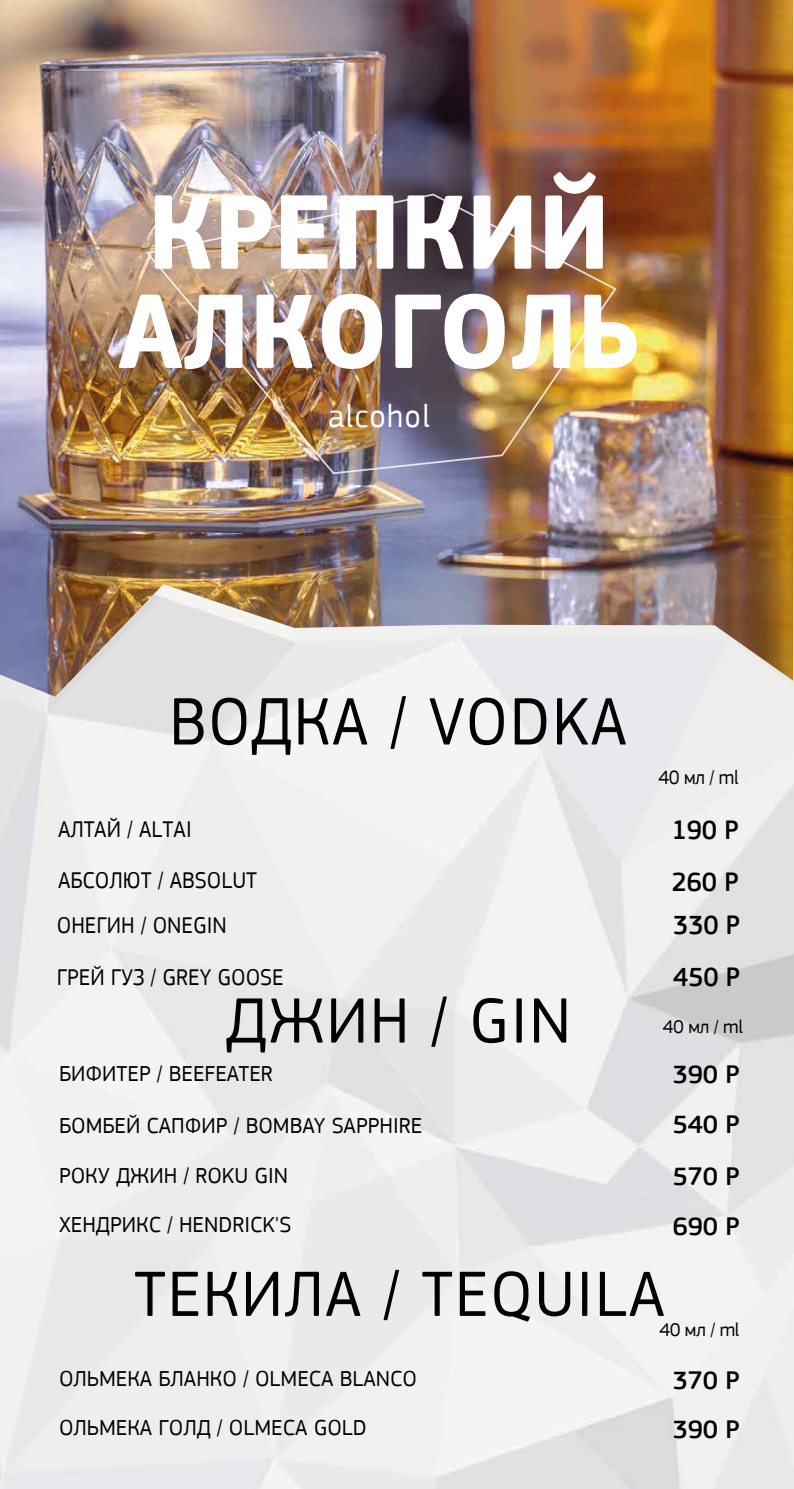
<style>
.page{position:relative;width:794px;height:1489px;background:#fff}
.page>*{position:absolute;margin:0;border:0;box-sizing:border-box;transform-origin:0 0}
.t1{font:700 110.25px/99.2px "PF Square Sans Pro";color:#fff;scale:.95 1}
.t2{font:69.83px "PF Square Sans Pro";letter-spacing:.025em;color:#010202;scale:.95 1}
.t3{font:66.5px "PF Square Sans Pro";letter-spacing:.025em;color:#010202}
.t4{font:33.07px "PF Square Sans Pro";letter-spacing:.05em;color:#fff;scale:.95 1}
.t5{font:500 27.47px/51.4px "PF Square Sans Pro";color:#010202;scale:.95 1}
.t6{font:500 26.25px/49.7px "PF Square Sans Pro";color:#010202}
.t7{font:23.8px/51.4px "PF Square Sans Pro";color:#010202;scale:.95 1}
.t8{font:22.75px/49px "PF Square Sans Pro";color:#010202}
.t9{font:20.12px "PF Square Sans Pro";color:#010202;scale:.95 1}
.t10{font:19.25px "PF Square Sans Pro";letter-spacing:-.02em;color:#010202}
</style>
<div class="page">
<img style="left:0;top:0;width:793px;height:696px">
<img style="left:144px;top:192px;width:474px;height:283px">
<h1 class="t1" style="left:118px;top:191px;width:551px">КРЕПКИЙ<br>АЛКОГОЛЬ</h1>
<h3 class="t4" style="left:328px;top:402px;width:109px">alcohol</h3>
<h2 class="t2" style="left:169px;top:692px;width:483px">ВОДКА / VODKA</h2>
<p class="t7" style="left:58px;top:805px;width:211px">АЛТАЙ / ALTAI<br>АБСОЛЮТ / ABSOLUT</p>
<p class="t7" style="left:57px;top:901px;width:240px">ОНЕГИН / ONEGIN<br>ГРЕЙ ГУЗ / GREY GOOSE</p>
<h3 class="t3" style="left:226px;top:992px;width:347px">ДЖИН / GIN</h3>
<p class="t8" style="left:59px;top:1050px;width:215px">БИФИТЕР / BEEFEATER</p>
<p class="t8" style="left:59px;top:1102px;width:365px">БОМБЕЙ САПФИР / BOMBAY SAPPHIRE</p>
<p class="t9" style="left:658px;top:769px;width:86px">40 мл / ml</p>
<p class="t5" style="left:672px;top:806px;width:72px">190 Р<br>260 Р</p>
<p class="t5" style="left:673px;top:901px;width:72px">330 Р<br>450 Р</p>
<p class="t10" style="left:663px;top:1018px;width:81px">40 мл / ml</p>
<p class="t6" style="left:673px;top:1051px;width:68px">390 Р<br>540 Р</p>
<p class="t8" style="left:59px;top:1152px;width:231px">РОКУ ДЖИН / ROKU GIN</p>
<p class="t6" style="left:672px;top:1153px;width:68px">570 Р</p>
<p class="t8" style="left:59px;top:1201px;width:234px">ХЕНДРИКС / HENDRICK'S</p>
<p class="t6" style="left:673px;top:1202px;width:68px">690 Р</p>
<h3 class="t3" style="left:134px;top:1265px;width:532px">ТЕКИЛА / TEQUILA</h3>
<p class="t10" style="left:659px;top:1321px;width:81px">40 мл / ml</p>
<p class="t8" style="left:59px;top:1355px;width:359px">ОЛЬМЕКА БЛАНКО / OLMECA BLANCO<br>ОЛЬМЕКА ГОЛД / OLMECA GOLD</p>
<p class="t6" style="left:672px;top:1357px;width:68px;line-height:49px">370 Р<br>390 Р</p>
</div>
